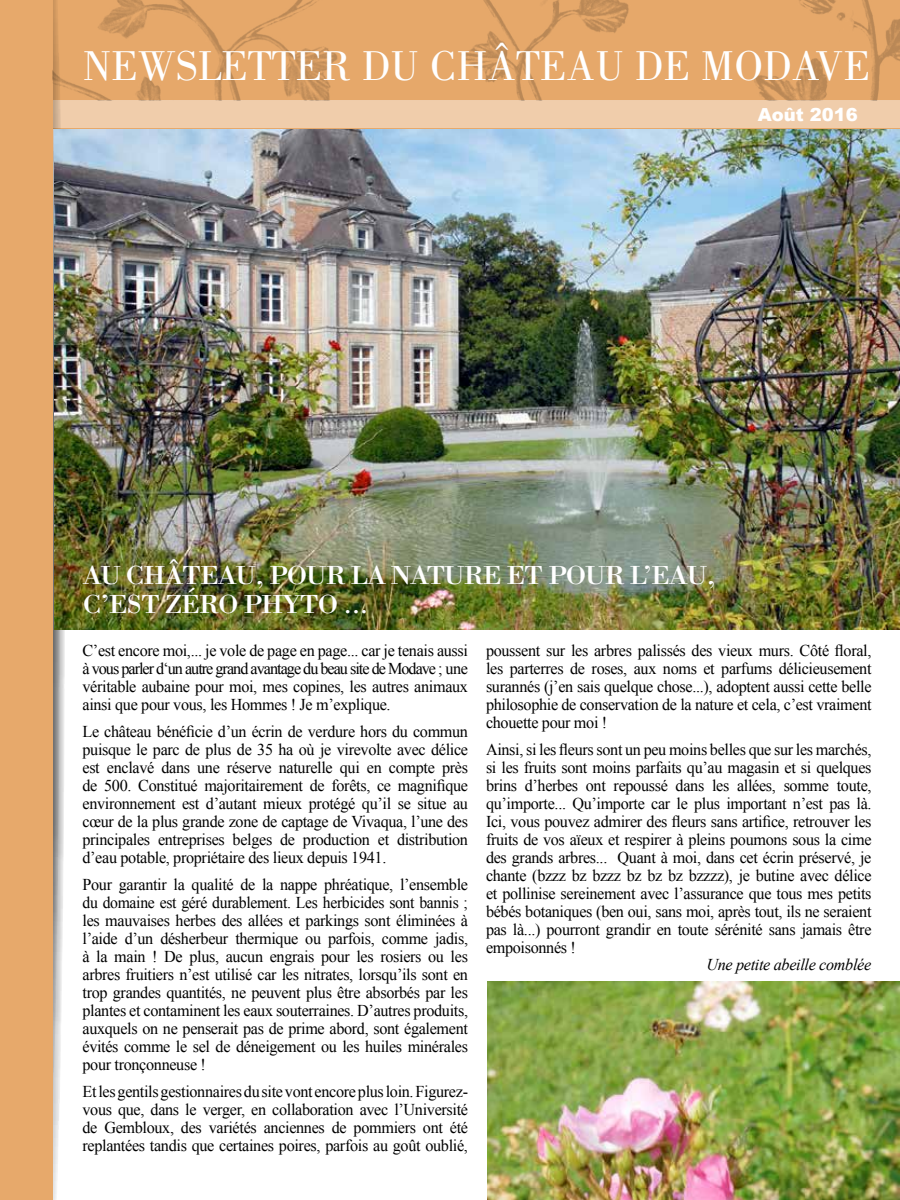
<style>
.page{position:relative;width:900px;height:1200px;background:#fff}
.page>*{position:absolute;margin:0;border:0;box-sizing:border-box;transform-origin:0 0}
.t1{font:43.05px "Bodoni";color:#fff}
.t2{font:27px/28.5px "Bodoni";letter-spacing:-.04em;color:#fff;scale:1.05 1}
.t3{font:900 18px "Arial";color:#fff}
.t4{font:16.5px/18px "Times New Roman";letter-spacing:-.02em;color:#000;text-align:justify}
.t5{font:italic 16.5px "Times New Roman";letter-spacing:-.02em;color:#000}
</style>
<div class="page">
<div style="left:53px;top:101px;width:847px;height:27px;background:#f0cdab"></div>
<svg style="left:53px;top:101px;width:12px;height:1099px"></svg>
<div style="left:0;top:0;width:53px;height:1200px;background:#e7a96b"></div>
<img style="left:53px;top:0;width:847px;height:101px">
<img style="left:488px;top:981px;width:412px;height:219px">
<img style="left:54px;top:129px;width:846px;height:501px">
<h1 class="t1" style="left:83px;top:42px;width:789px">NEWSLETTER DU CHÂTEAU DE MODAVE</h1>
<p class="t3" style="left:758px;top:104px;width:102px">Août 2016</p>
<h2 class="t2" style="left:83px;top:561px;width:604px">AU CHÂTEAU, POUR LA NATURE ET POUR L’EAU,<br>C’EST ZÉRO PHYTO ...</h2>
<p class="t4" style="left:82px;top:641px;width:387px">C’est encore moi,... je vole de page en page... car je tenais aussi à vous parler d‘un autre grand avantage du beau site de Modave ; une véritable aubaine pour moi, mes copines, les autres animaux ainsi que pour vous, les Hommes ! Je m’explique.</p>
<p class="t4" style="left:82px;top:722px;width:387px">Le château bénéficie d’un écrin de verdure hors du commun puisque le parc de plus de 35 ha où je virevolte avec délice est enclavé dans une réserve naturelle qui en compte près de 500. Constitué majoritairement de forêts, ce magnifique environnement est d’autant mieux protégé qu’il se situe au cœur de la plus grande zone de captage de Vivaqua, l’une des principales entreprises belges de production et distribution d’eau potable, propriétaire des lieux depuis 1941.</p>
<p class="t4" style="left:82px;top:875px;width:387px">Pour garantir la qualité de la nappe phréatique, l’ensemble du domaine est géré durablement. Les herbicides sont bannis ; les mauvaises herbes des allées et parkings sont éliminées à l’aide d’un désherbeur thermique ou parfois, comme jadis, à la main ! De plus, aucun engrais pour les rosiers ou les arbres fruitiers n’est utilisé car les nitrates, lorsqu’ils sont en trop grandes quantités, ne peuvent plus être absorbés par les plantes et contaminent les eaux souterraines. D’autres produits, auxquels on ne penserait pas de prime abord, sont également évités comme le sel de déneigement ou les huiles minérales pour tronçonneuse !</p>
<p class="t4" style="left:83px;top:1082px;width:387px">Et les gentils gestionnaires du site vont encore plus loin. Figurez&shy;vous que, dans le verger, en collaboration avec l’Université de Gembloux, des variétés anciennes de pommiers ont été replantées tandis que certaines poires, parfois au goût oublié,</p>
<p class="t4" style="left:486px;top:641px;width:387px">poussent sur les arbres palissés des vieux murs. Côté floral, les parterres de roses, aux noms et parfums délicieusement surannés (j’en sais quelque chose...), adoptent aussi cette belle philosophie de conservation de la nature et cela, c’est vraiment chouette pour moi !</p>
<p class="t4" style="left:486px;top:740px;width:387px">Ainsi, si les fleurs sont un peu moins belles que sur les marchés, si les fruits sont moins parfaits qu’au magasin et si quelques brins d’herbes ont repoussé dans les allées, somme toute, qu’importe... Qu’importe car le plus important n’est pas là.<br>Ici, vous pouvez admirer des fleurs sans artifice, retrouver les fruits de vos aïeux et respirer à pleins poumons sous la cime des grands arbres... Quant à moi, dans cet écrin préservé, je chante (bzzz bz bzzz bz bz bz bzzzz), je butine avec délice et pollinise sereinement avec l’assurance que tous mes petits bébés botaniques (ben oui, sans moi, après tout, ils ne seraient pas là...) pourront grandir en toute sérénité sans jamais être empoisonnés !</p>
<p class="t5" style="left:706px;top:953px;width:166px">Une petite abeille comblée</p>
</div>
